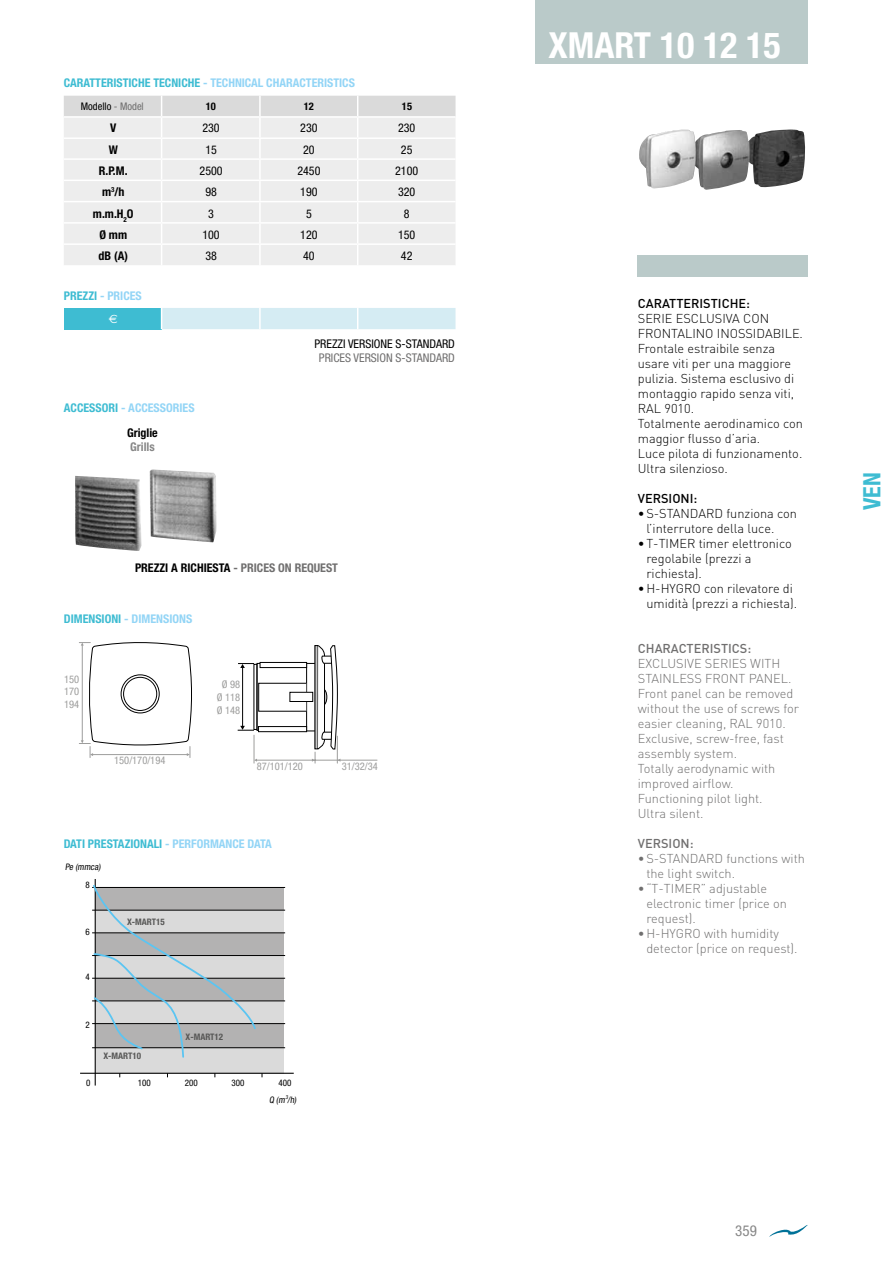
<style>
.page{position:relative;width:893px;height:1263px;background:#fff}
.page>*{position:absolute;margin:0;border:0;box-sizing:border-box;transform-origin:0 0}
.t1{font:700 condensed 36px "Helvetica Neue LT Std";color:#fff}
.t2{font:700 condensed 24px "Helvetica Neue LT Std";color:#3ebcd2}
.t3{font:condensed 15px "Helvetica Neue LT Std";color:#878787}
.t4{font:300 12.75px/15px "DIN";color:#000}
.t5{font:300 12.75px/15px "DIN";color:#706f6f}
.t6{font:500 12.75px "DIN";color:#000}
.t7{font:500 12.75px "DIN";color:#706f6f}
.t8{font:700 condensed 12px "Helvetica Neue LT Std";color:#93d5f6}
.t9{font:condensed 12px "Helvetica Neue LT Std";color:#000}
.t10{font:700 condensed 12px "Helvetica Neue LT Std";color:#000}
.t11{font:700 condensed 12px "Helvetica Neue LT Std";color:#3ebcd2}
.t12{font:condensed 12px "Helvetica Neue LT Std";color:#706f6f}
.t13{font:700 condensed 12px "Helvetica Neue LT Std";color:#878787}
.t14{font:12px "Euro Sans";color:#fff}
.t15{font:condensed 10.5px/12.6px "Helvetica Neue LT Std";color:#9d9d9c;text-align:justify}
.t16{font:condensed 10.5px "Helvetica Neue LT Std";color:#000}
.t17{font:700 condensed 10.5px "Helvetica Neue LT Std";color:#000}
.t18{font:condensed 9px/16.6px "Helvetica Neue LT Std";color:#000;text-align:center}
.t19{font:700 condensed 9px "Helvetica Neue LT Std";color:#575756}
.s1{color:#3ebcd2}
.s2{color:#706f6f}
.s3{color:#93d5f6}
</style>
<div class="page">
<svg style="left:769px;top:1225px;width:39px;height:12px"></svg>
<div style="left:536px;top:0;width:272px;height:64px;background:#bacac9"></div>
<div style="left:638px;top:255px;width:170px;height:21px;background:#bacac9"></div>
<img style="left:639px;top:129px;width:167px;height:61px">
<img style="left:75px;top:469px;width:141px;height:82px">
<svg style="left:64px;top:96px;width:391px;height:233px"></svg>
<div style="left:95px;top:1023px;width:189px;height:25px;background:#b3b2b2"></div>
<div style="left:95px;top:1001px;width:189px;height:22px;background:#dadada"></div>
<div style="left:95px;top:978px;width:189px;height:23px;background:#b3b2b2"></div>
<div style="left:95px;top:955px;width:189px;height:23px;background:#dadada"></div>
<div style="left:95px;top:933px;width:189px;height:22px;background:#b3b2b2"></div>
<div style="left:95px;top:910px;width:189px;height:23px;background:#dadada"></div>
<div style="left:95px;top:887px;width:189px;height:23px;background:#b3b2b2"></div>
<hr style="left:92px;top:1023px;width:193px;height:1px;background:#000">
<hr style="left:92px;top:1000px;width:193px;height:1px;background:#000">
<hr style="left:92px;top:978px;width:193px;height:1px;background:#000">
<hr style="left:92px;top:955px;width:193px;height:1px;background:#000">
<hr style="left:92px;top:932px;width:193px;height:1px;background:#000">
<hr style="left:92px;top:910px;width:193px;height:1px;background:#000">
<hr style="left:92px;top:887px;width:193px;height:1px;background:#000">
<div style="left:95px;top:1048px;width:189px;height:25px;background:#dadada"></div>
<hr style="left:95px;top:879px;width:1px;height:206px;background:#000">
<hr style="left:80px;top:1073px;width:214px;height:1px;background:#000">
<hr style="left:92px;top:1047px;width:193px;height:1px;background:#000">
<svg style="left:92px;top:883px;width:165px;height:176px"></svg>
<hr style="left:242px;top:668px;width:1px;height:59px;background:#000">
<svg style="left:238px;top:663px;width:16px;height:5px"></svg>
<div style="left:257px;top:663px;width:50px;height:68px;border:1px solid #000"></div>
<div style="left:259px;top:726px;width:48px;height:6px;background:#fff"></div>
<div style="left:258px;top:726px;width:49px;height:6px;border:1px solid #000"></div>
<div style="left:260px;top:662px;width:47px;height:5px;background:#fff"></div>
<div style="left:260px;top:662px;width:47px;height:6px;border:1px solid #000"></div>
<div style="left:259px;top:683px;width:47px;height:28px;background:#fff"></div>
<div style="left:290px;top:692px;width:23px;height:9px;background:#fff"></div>
<div style="left:290px;top:692px;width:23px;height:10px;border:1px solid #000"></div>
<svg style="left:79px;top:642px;width:113px;height:115px"></svg>
<hr style="left:257px;top:760px;width:120px;height:1px;background:#9d9d9c">
<svg style="left:238px;top:726px;width:19px;height:37px"></svg>
<svg style="left:307px;top:645px;width:33px;height:118px"></svg>
<p class="t8" style="left:64px;top:75px;width:293px"><span class="s1">CARATTERISTICHE TECNICHE</span> - TECHNICAL CHARACTERISTICS</p>
<p class="t16" style="left:81px;top:100px;width:64px">Modello <span class="s2">- Model</span></p>
<p class="t17" style="left:206px;top:100px;width:12px">10</p>
<p class="t17" style="left:304px;top:100px;width:12px">12</p>
<p class="t17" style="left:402px;top:100px;width:12px">15</p>
<p class="t10" style="left:110px;top:121px;width:8px">V</p>
<p class="t9" style="left:202px;top:121px;width:19px">230</p>
<p class="t9" style="left:300px;top:121px;width:19px">230</p>
<p class="t9" style="left:398px;top:121px;width:19px">230</p>
<p class="t10" style="left:109px;top:142px;width:11px">W</p>
<p class="t9" style="left:205px;top:143px;width:13px">15</p>
<p class="t9" style="left:303px;top:143px;width:13px">20</p>
<p class="t9" style="left:401px;top:143px;width:13px">25</p>
<p class="t10" style="left:99px;top:163px;width:30px">R.P.M.</p>
<p class="t9" style="left:200px;top:164px;width:25px">2500</p>
<p class="t9" style="left:297px;top:164px;width:25px">2450</p>
<p class="t9" style="left:395px;top:164px;width:25px">2100</p>
<p class="t10" style="left:102px;top:185px;width:24px">m<sup>3</sup>/h</p>
<p class="t9" style="left:205px;top:185px;width:13px">98</p>
<p class="t9" style="left:300px;top:185px;width:19px">190</p>
<p class="t9" style="left:398px;top:185px;width:19px">320</p>
<p class="t10" style="left:93px;top:206px;width:42px">m.m.H<sub>2</sub>O</p>
<p class="t9" style="left:208px;top:206px;width:7px">3</p>
<p class="t9" style="left:306px;top:206px;width:7px">5</p>
<p class="t9" style="left:404px;top:206px;width:7px">8</p>
<p class="t10" style="left:99px;top:227px;width:29px">Ø mm</p>
<p class="t9" style="left:202px;top:228px;width:19px">100</p>
<p class="t9" style="left:300px;top:228px;width:19px">120</p>
<p class="t9" style="left:398px;top:228px;width:19px">150</p>
<p class="t10" style="left:99px;top:248px;width:31px">dB (A)</p>
<p class="t9" style="left:205px;top:249px;width:13px">38</p>
<p class="t9" style="left:303px;top:249px;width:13px">40</p>
<p class="t9" style="left:401px;top:249px;width:13px">42</p>
<p class="t8" style="left:64px;top:289px;width:79px"><span class="s1">PREZZI</span> - PRICES</p>
<p class="t14" style="left:109px;top:312px;width:10px">A</p>
<p class="t8" style="left:64px;top:401px;width:132px"><span class="s1">ACCESSORI</span> - ACCESSORIES</p>
<p class="t10" style="left:127px;top:425px;width:32px">Griglie</p>
<p class="t13" style="left:130px;top:439px;width:26px">Grills</p>
<p class="t9" style="left:314px;top:337px;width:142px">PREZZI VERSIONE S-STANDARD</p>
<p class="t12" style="left:319px;top:351px;width:138px">PRICES VERSION S-STANDARD</p>
<p class="t10" style="left:135px;top:560px;width:204px">PREZZI A RICHIESTA <span class="s2">- PRICES ON REQUEST</span></p>
<p class="t8" style="left:64px;top:611px;width:130px"><span class="s1">DIMENSIONI</span> - DIMENSIONS</p>
<p class="t15" style="left:64px;top:673px;width:17px">150<br>170<br>194</p>
<p class="t15" style="left:114px;top:754px;width:53px">150/170/194</p>
<p class="t15" style="left:217px;top:678px;width:25px;text-align:center">Ø 98<br>Ø 118<br>Ø 148</p>
<p class="t15" style="left:257px;top:760px;width:48px">87/101/120</p>
<p class="t15" style="left:342px;top:760px;width:38px">31/32/34</p>
<p class="t11" style="left:64px;top:837px;width:210px">DATI PRESTAZIONALI <span class="s3">- PERFORMANCE DATA</span></p>
<p class="t18" style="left:65px;top:859px;width:37px">Pe (mmca)</p>
<p class="t18" style="left:85px;top:876px;width:6px">8</p>
<p class="t18" style="left:85px;top:923px;width:6px">6</p>
<p class="t18" style="left:85px;top:968px;width:6px">4</p>
<p class="t19" style="left:127px;top:916px;width:39px">X-MART15</p>
<p class="t18" style="left:85px;top:1016px;width:6px">2</p>
<p class="t19" style="left:103px;top:1050px;width:39px">X-MART10</p>
<p class="t19" style="left:186px;top:1031px;width:39px">X-MART12</p>
<p class="t18" style="left:86px;top:1074px;width:6px">0</p>
<p class="t18" style="left:138px;top:1074px;width:14px">100</p>
<p class="t18" style="left:185px;top:1074px;width:14px">200</p>
<p class="t18" style="left:232px;top:1074px;width:14px">300</p>
<p class="t18" style="left:269px;top:1074px;width:29px">400<br>Q (m<sup>3</sup>/h)</p>
<h1 class="t1" style="left:549px;top:23px;width:234px">XMART 10 12 15</h1>
<p class="t6" style="left:638px;top:295px;width:114px">CARATTERISTICHE:</p>
<p class="t4" style="left:638px;top:311px;width:167px">SERIE ESCLUSIVA CON<br>FRONTALINO INOSSIDABILE.<br>Frontale estraibile senza usare viti per una maggiore pulizia. Sistema esclusivo di montaggio rapido senza viti,<br>RAL 9010.<br>Totalmente aerodinamico con maggior flusso d’aria.<br>Luce pilota di funzionamento.<br>Ultra silenzioso.</p>
<p class="t6" style="left:638px;top:490px;width:61px">VERSIONI:</p>
<p class="t4" style="left:646px;top:506px;width:152px;text-indent:-9px">•S-STANDARD funziona con l’interrutore della luce.</p>
<p class="t4" style="left:646px;top:536px;width:147px;text-indent:-9px">•T-TIMER timer elettronico regolabile (prezzi a richiesta).</p>
<p class="t4" style="left:646px;top:581px;width:152px;text-indent:-9px">•H-HYGRO con rilevatore di umidità (prezzi a richiesta).</p>
<p class="t7" style="left:638px;top:640px;width:115px">CHARACTERISTICS:</p>
<p class="t5" style="left:638px;top:656px;width:163px">EXCLUSIVE SERIES WITH<br>STAINLESS FRONT PANEL.<br>Front panel can be removed without the use of screws for easier cleaning, RAL 9010.<br>Exclusive, screw-free, fast assembly system.<br>Totally aerodynamic with improved airflow.<br>Functioning pilot light.<br>Ultra silent.</p>
<p class="t7" style="left:638px;top:835px;width:57px">VERSION:</p>
<p class="t5" style="left:646px;top:851px;width:160px;text-indent:-9px">•S-STANDARD functions with the light switch.</p>
<p class="t5" style="left:646px;top:881px;width:142px;text-indent:-9px">•“T-TIMER” adjustable electronic timer (price on request).</p>
<p class="t5" style="left:646px;top:926px;width:153px;text-indent:-9px">•H-HYGRO with humidity detector (price on request).</p>
<h2 class="t2" style="left:857px;top:510px;width:39px;rotate:-90deg">VEN</h2>
<p class="t3" style="left:735px;top:1222px;width:23px">359</p>
</div>
